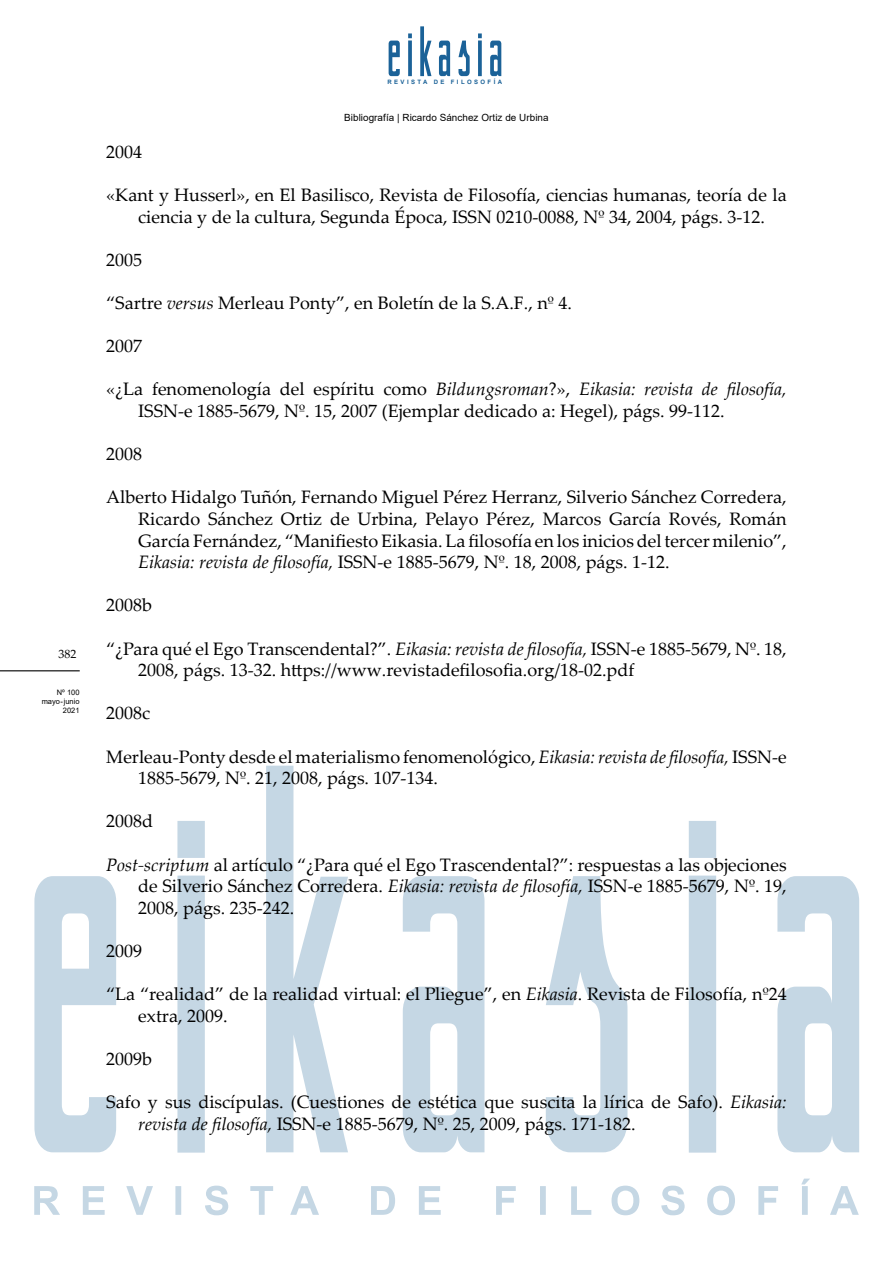
<style>
.page{position:relative;width:893px;height:1263px;background:#fff}
.page>*{position:absolute;margin:0;border:0;box-sizing:border-box;transform-origin:0 0}
.t1{font:18px/21.6px "Palatino Linotype";color:#000}
.t2{font:12px "Palatino Linotype";color:#000}
.t3{font:9.9px "Arial";letter-spacing:.005em;color:#000}
.t4{font:7.5px/9px "Arial";color:#000;text-align:right}
.t5{font:700 6px "Arial";letter-spacing:.4em;color:#1b6298}
.s1{font-size:9.75px}
.s2{font-style:italic}
</style>
<div class="page">
<hr style="left:0;top:670px;width:80px;height:1px;background:#000">
<svg style="left:389px;top:26px;width:112px;height:50px"></svg>
<svg style="left:34px;top:1178px;width:825px;height:37px"></svg>
<svg style="left:34px;top:766px;width:825px;height:386px"></svg>
<p class="t2" style="left:59px;top:646px;width:19px">382</p>
<p class="t4" style="left:42px;top:688px;width:39px">Nº 100 mayo - junio<br>2021</p>
<p class="t5" style="left:387px;top:78px;width:116px">REVISTA DE FILOSOFÍA</p>
<p class="t3" style="left:344px;top:111px;width:206px">Bibliografía <span class="s1">|</span> Ricardo Sánchez Ortiz de Urbina</p>
<p class="t1" style="left:106px;top:140px;width:37px">2004</p>
<p class="t1" style="left:106px;top:183px;width:682px;text-align:center">«Kant y Husserl», en El Basilisco, Revista de Filosofía, ciencias humanas, teoría de la ciencia y de la cultura, Segunda Época, ISSN 0210-0088, Nº 34, 2004, págs. 3-12.</p>
<p class="t1" style="left:106px;top:248px;width:37px">2005</p>
<p class="t1" style="left:106px;top:291px;width:467px">“Sartre <span class="s2">versus</span> Merleau Ponty”, en Boletín de la S.A.F., nº 4.</p>
<p class="t1" style="left:106px;top:335px;width:37px">2007</p>
<p class="t1" style="left:138px;top:378px;width:650px;text-indent:-32px">«¿La fenomenología del espíritu como <span class="s2">Bildungsroman</span>?», <span class="s2">Eikasia: revista de filosofía,<br></span>ISSN-e 1885-5679, Nº. 15, 2007 (Ejemplar dedicado a: Hegel), págs. 99-112.</p>
<p class="t1" style="left:106px;top:443px;width:37px">2008</p>
<p class="t1" style="left:138px;top:486px;width:650px;text-align:justify;text-indent:-32px">Alberto Hidalgo Tuñón, Fernando Miguel Pérez Herranz, Silverio Sánchez Corredera, Ricardo Sánchez Ortiz de Urbina, Pelayo Pérez, Marcos García Rovés, Román García Fernández, “Manifiesto Eikasia. La filosofía en los inicios del tercer milenio”, <span class="s2">Eikasia: revista de filosofía,</span> ISSN-e 1885-5679, Nº. 18, 2008, págs. 1-12.</p>
<p class="t1" style="left:106px;top:594px;width:47px">2008b</p>
<p class="t1" style="left:138px;top:637px;width:650px;text-indent:-32px">“¿Para qué el Ego Transcendental?”. <span class="s2">Eikasia: revista de filosofía,</span> ISSN-e 1885-5679, Nº. 18,<br>2008, págs. 13-32. https://www.revistadefilosofia.org/18-02.pdf</p>
<p class="t1" style="left:106px;top:702px;width:45px">2008c</p>
<p class="t1" style="left:138px;top:745px;width:650px;text-indent:-32px">Merleau-Ponty desde el materialismo fenomenológico, <span class="s2">Eikasia: revista de filosofía,</span> ISSN-e<br>1885-5679, Nº. 21, 2008, págs. 107-134.</p>
<p class="t1" style="left:106px;top:810px;width:48px">2008d</p>
<p class="t1" style="left:138px;top:853px;width:650px;text-align:justify;text-indent:-32px"><span class="s2">Post-scriptum</span> al artículo “¿Para qué el Ego Trascendental?”: respuestas a las objeciones de Silverio Sánchez Corredera. <span class="s2">Eikasia: revista de filosofía,</span> ISSN-e 1885-5679, Nº. 19, 2008, págs. 235-242.</p>
<p class="t1" style="left:106px;top:939px;width:37px">2009</p>
<p class="t1" style="left:138px;top:983px;width:650px;text-indent:-32px">“La “realidad” de la realidad virtual: el Pliegue”, en <span class="s2">Eikasia</span>. Revista de Filosofía, nº24 extra, 2009.</p>
<p class="t1" style="left:106px;top:1047px;width:47px">2009b</p>
<p class="t1" style="left:138px;top:1091px;width:650px;text-indent:-32px">Safo y sus discípulas. (Cuestiones de estética que suscita la lírica de Safo). <span class="s2">Eikasia: revista de filosofía,</span> ISSN-e 1885-5679, Nº. 25, 2009, págs. 171-182.</p>
</div>
